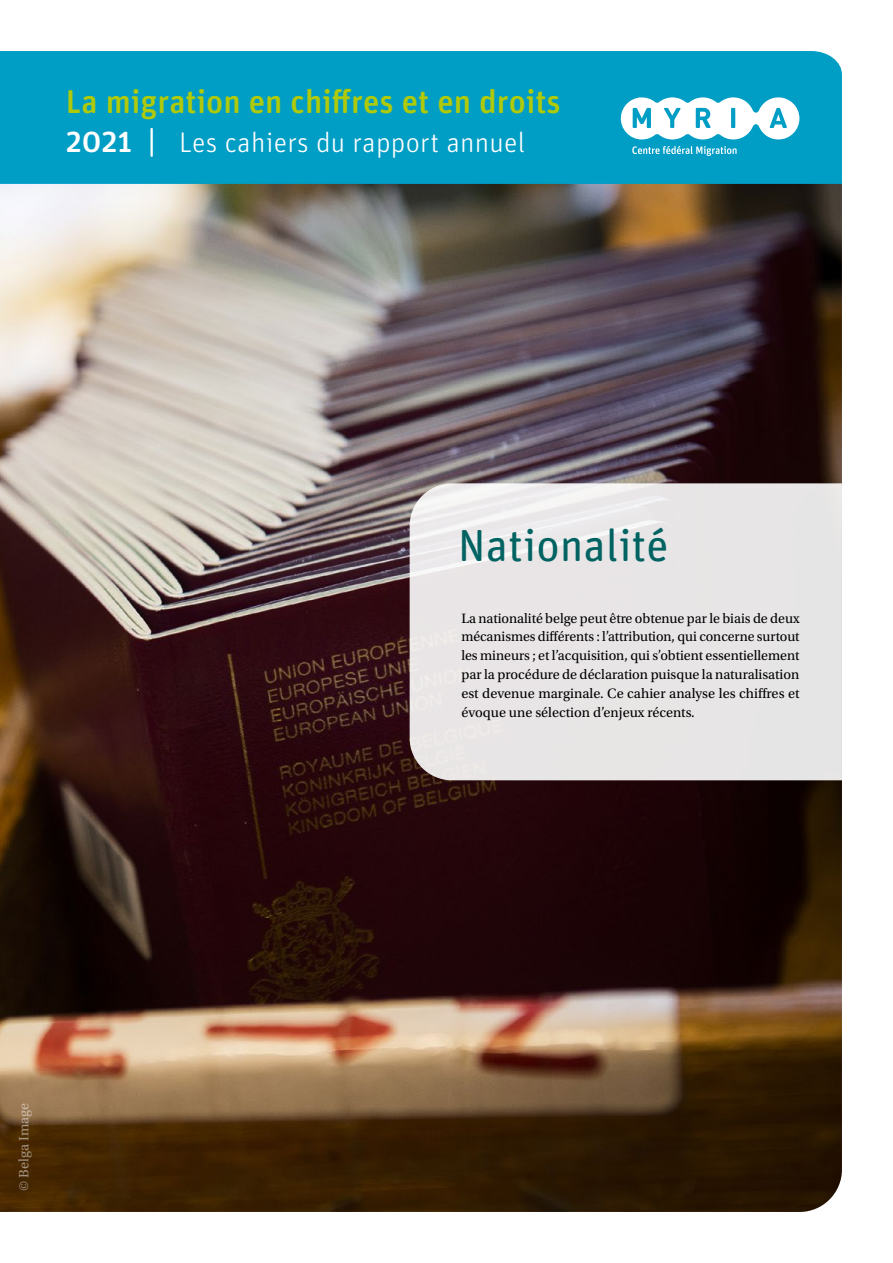
<style>
.page{position:relative;width:893px;height:1263px;background:#fff}
.page>*{position:absolute;margin:0;border:0;box-sizing:border-box;transform-origin:0 0}
.t1{font:45px "Unit Rounded OT";color:#016262}
.SubTitles_x_x_x{font:500 33px "Unit Rounded OT";color:#afca0b}
.SubTitles_x_x_x-2{font:300 28.5px "Unit Rounded OT";letter-spacing:.01em;color:#fff}
.Texte{font:14.25px/18.8px "Utopia Std";color:#000;text-align:justify}
.t2{font:14.25px "Utopia Std";color:#fff}
.s1{font-weight:500;font-size:31.5px}
</style>
<div class="page">
<img style="left:0;top:184px;width:842px;height:1028px">
<svg style="left:410px;top:483px;width:432px;height:297px;background:#e7e4e4"></svg>
<div style="left:0;top:51px;width:842px;height:133px;background:#009dc5"></div>
<svg style="left:632px;top:146px;width:105px;height:10px"></svg>
<svg style="left:620px;top:97px;width:179px;height:42px"></svg>
<p class="SubTitles_x_x_x" style="left:66px;top:81px;width:496px">La migration en chiffres et en droits</p>
<p class="SubTitles_x_x_x-2" style="left:66px;top:126px;width:461px"><span class="s1">2021 |</span> Les cahiers du rapport annuel</p>
<h1 class="t1" style="left:458px;top:517px;width:212px">Nationalité</h1>
<p class="Texte" style="left:461px;top:609px;width:340px">La nationalité belge peut être obtenue par le biais de deux mécanismes différents : l’attribution, qui concerne surtout les mineurs ; et l’acquisition, qui s’obtient essentiellement par la procédure de déclaration puisque la naturalisation est devenue marginale. Ce cahier analyse les chiffres et évoque une sélection d’enjeux récents.</p>
<p class="t2" style="left:16px;top:1191px;width:89px;rotate:-90deg">© Belga Image</p>
</div>
